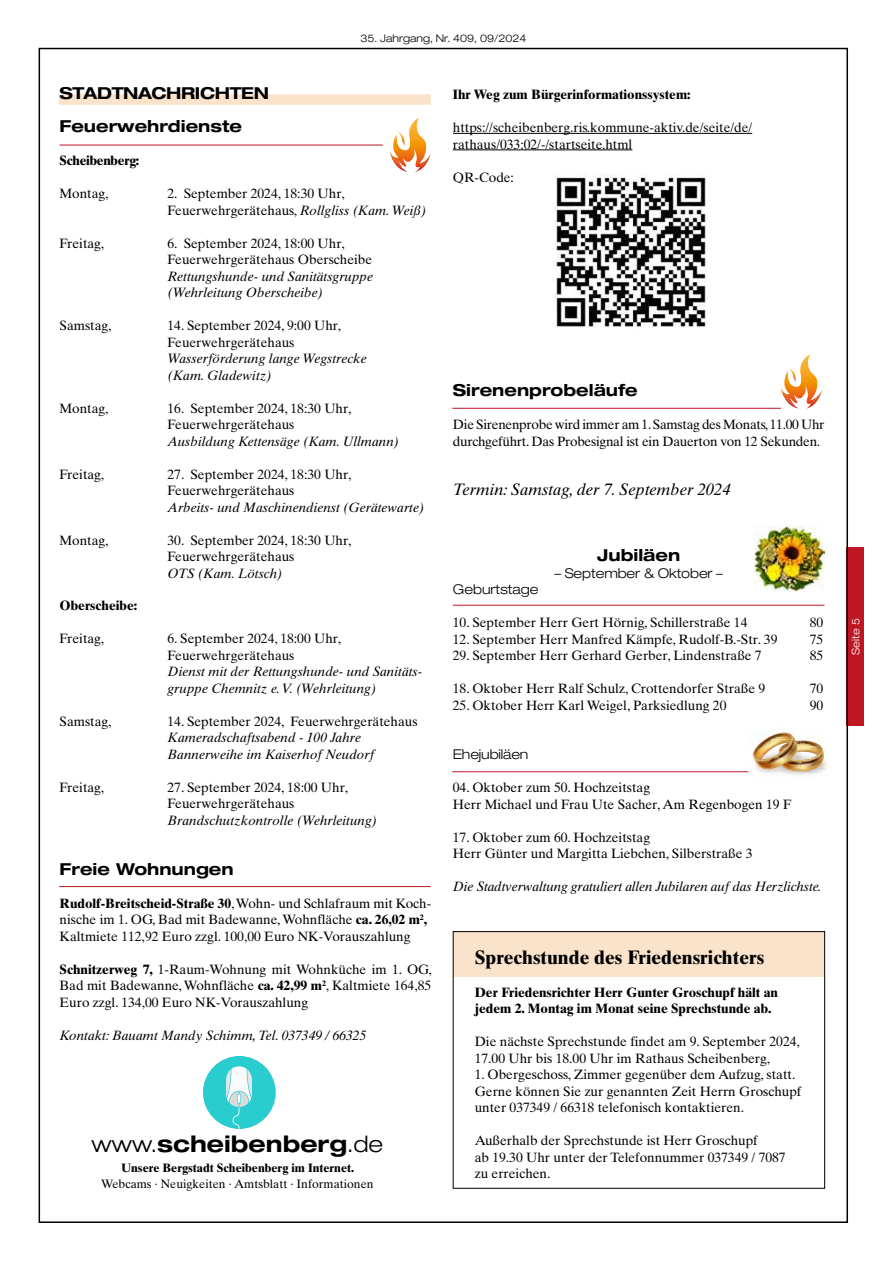
<style>
.page{position:relative;width:893px;height:1263px;background:#fff}
.page>*{position:absolute;margin:0;border:0;box-sizing:border-box;transform-origin:0 0}
.t1{font:700 expanded 22.65px "Helvetica Neue";color:#000}
.t2{font:700 19.5px "Times Ten East A";color:#000}
.t3{font:700 expanded 16.5px/33px "Helvetica Neue";color:#000}
.t4{font:italic 16.5px "Times Ten";color:#000}
.t5{font:13.5px/16.5px "Times Ten";color:#000}
.t6{font:italic 13.5px/16.5px "Times Ten";color:#000}
.t7{font:700 13.5px/16.5px "Times Ten East A";color:#000}
.t8{font:13.5px/16.5px "Times Ten";letter-spacing:-.02em;color:#000}
.t9{font:300 expanded 13.5px "Helvetica Neue";letter-spacing:-.01em;color:#000}
.t10{font:700 13.5px "Times Ten East A";letter-spacing:-.02em;color:#000}
.t11{font:12.15px "Times Ten";color:#000}
.t12{font:700 12.15px "Times Ten East A";color:#000}
.t13{font:300 expanded 10.5px "Helvetica Neue";color:#000}
.t14{font:300 expanded 10.5px "Helvetica Neue";color:#fff}
.s1{font-style:italic}
.s2{font-family:"Times Ten";font-weight:400}
.s3{font-family:"Times Ten East A";font-weight:700}
.s4{font-weight:300}
</style>
<div class="page">
<div style="left:847px;top:547px;width:17px;height:179px;background:#be1622"></div>
<div style="left:59px;top:94px;width:372px;height:11px;background:#fae3ca"></div>
<hr style="left:60px;top:145px;width:323px;height:1px;background:#be1622">
<hr style="left:453px;top:133px;width:299px;height:1px;background:#000">
<hr style="left:453px;top:150px;width:179px;height:1px;background:#000">
<hr style="left:59px;top:886px;width:372px;height:1px;background:#be1622">
<img style="left:555px;top:175px;width:151px;height:152px">
<hr style="left:453px;top:605px;width:371px;height:1px;background:#be1622">
<hr style="left:452px;top:771px;width:372px;height:1px;background:#be1622">
<hr style="left:452px;top:408px;width:329px;height:1px;background:#be1622">
<div style="left:203px;top:1056px;width:73px;height:73px;background:#29cccf;border-radius:50%"></div>
<svg style="left:226px;top:1066px;width:26px;height:63px"></svg>
<img style="left:755px;top:525px;width:69px;height:66px">
<svg style="left:390px;top:118px;width:41px;height:54px"></svg>
<img style="left:748px;top:732px;width:80px;height:43px">
<svg style="left:779px;top:354px;width:43px;height:55px"></svg>
<div style="left:453px;top:931px;width:372px;height:46px;background:#fae3ca"></div>
<div style="left:453px;top:931px;width:372px;height:257px;border:1px solid #000"></div>
<p class="t13" style="left:360px;top:32px;width:168px">35. Jahrgang, Nr. 409, 09/2024</p>
<p class="t3" style="left:60px;top:76px;width:211px">STADTNACHRICHTEN<br>Feuerwehrdienste</p>
<p class="t10" style="left:60px;top:152px;width:81px">Scheibenberg:</p>
<p class="t5" style="left:60px;top:185px;width:50px">Montag,</p>
<p class="t5" style="left:168px;top:185px;width:260px">2. September 2024, 18:30 Uhr,<br>Feuerwehrgerätehaus, <span class="s1">Rollgliss (Kam. Weiß)</span></p>
<p class="t5" style="left:60px;top:235px;width:46px">Freitag,</p>
<p class="t5" style="left:168px;top:235px;width:206px">6. September 2024, 18:00 Uhr,<br>Feuerwehrgerätehaus Oberscheibe</p>
<p class="t6" style="left:168px;top:267px;width:207px">Rettungshunde- und Sanitätsgruppe (Wehrleitung Oberscheibe)</p>
<p class="t5" style="left:60px;top:317px;width:53px">Samstag,</p>
<p class="t5" style="left:168px;top:317px;width:175px">14. September 2024, 9:00 Uhr,<br>Feuerwehrgerätehaus</p>
<p class="t6" style="left:168px;top:350px;width:201px">Wasserförderung lange Wegstrecke (Kam. Gladewitz)</p>
<p class="t5" style="left:60px;top:400px;width:50px">Montag,</p>
<p class="t5" style="left:168px;top:400px;width:185px">16. September 2024, 18:30 Uhr,<br>Feuerwehrgerätehaus</p>
<p class="t6" style="left:168px;top:432px;width:233px">Ausbildung Kettensäge (Kam. Ullmann)</p>
<p class="t5" style="left:60px;top:466px;width:46px">Freitag,</p>
<p class="t5" style="left:168px;top:466px;width:185px">27. September 2024, 18:30 Uhr,<br>Feuerwehrgerätehaus</p>
<p class="t6" style="left:168px;top:498px;width:258px">Arbeits- und Maschinendienst (Gerätewarte)</p>
<p class="t5" style="left:60px;top:531px;width:50px">Montag,</p>
<p class="t5" style="left:168px;top:531px;width:185px">30. September 2024, 18:30 Uhr,<br>Feuerwehrgerätehaus</p>
<p class="t6" style="left:168px;top:564px;width:116px">OTS (Kam. Lötsch)</p>
<p class="t7" style="left:60px;top:597px;width:79px">Oberscheibe:</p>
<p class="t5" style="left:60px;top:630px;width:46px">Freitag,</p>
<p class="t5" style="left:168px;top:630px;width:175px">6. September 2024, 18:00 Uhr,<br>Feuerwehrgerätehaus</p>
<p class="t6" style="left:168px;top:663px;width:256px">Dienst mit der Rettungshunde- und Sanitäts&shy;gruppe Chemnitz e. V. (Wehrleitung)</p>
<p class="t5" style="left:60px;top:713px;width:53px">Samstag,</p>
<p class="t5" style="left:168px;top:713px;width:252px">14. September 2024, Feuerwehrgerätehaus</p>
<p class="t6" style="left:168px;top:729px;width:208px">Kameradschaftsabend - 100 Jahre<br>Bannerweihe im Kaiserhof Neudorf</p>
<p class="t5" style="left:60px;top:779px;width:46px">Freitag,</p>
<p class="t5" style="left:168px;top:779px;width:182px">27. September 2024, 18:00 Uhr,<br>Feuerwehrgerätehaus</p>
<p class="t6" style="left:168px;top:812px;width:211px">Brandschutzkontrolle (Wehrleitung)</p>
<p class="t3" style="left:60px;top:852px;width:176px">Freie Wohnungen</p>
<p class="t7" style="left:60px;top:894px;width:373px">Rudolf-Breitscheid-Straße 30<span class="s2">, Wohn- und Schlafraum mit Koch-</span></p>
<p class="t5" style="left:60px;top:911px;width:369px">nische im 1. OG, Bad mit Badewanne, Wohnfläche <span class="s3">ca. 26,02 m</span><sup>2</sup><span class="s3">,<br></span>Kaltmiete 112,92 Euro zzgl. 100,00 Euro NK-Vorauszahlung</p>
<p class="t5" style="left:60px;top:961px;width:374px;text-align:justify"><span class="s3">Schnitzerweg 7,</span> 1-Raum-Wohnung mit Wohnküche im 1. OG, Bad mit Badewanne, Wohnfläche <span class="s3">ca. 42,99 m</span><sup>2</sup>, Kaltmiete 164,85<br>Euro zzgl. 134,00 Euro NK-Vorauszahlung</p>
<p class="t6" style="left:60px;top:1026px;width:308px">Kontakt: Bauamt Mandy Schimm, Tel. 037349 / 66325</p>
<h1 class="t1" style="left:92px;top:1130px;width:293px"><span class="s4">www.</span>scheibenberg<span class="s4">.de</span></h1>
<p class="t12" style="left:121px;top:1160px;width:235px">Unsere Bergstadt Scheibenberg im Internet.</p>
<p class="t11" style="left:101px;top:1177px;width:274px">Webcams · Neuigkeiten · Amtsblatt · Informationen</p>
<p class="t7" style="left:453px;top:86px;width:239px">Ihr Weg zum Bürgerinformationssystem:</p>
<p class="t5" style="left:453px;top:119px;width:301px">https://scheibenberg.ris.kommune-aktiv.de/seite/de/ rathaus/033:02/-/startseite.html</p>
<p class="t5" style="left:453px;top:169px;width:63px">QR-Code:</p>
<p class="t3" style="left:453px;top:373px;width:186px">Sirenenprobeläufe</p>
<p class="t8" style="left:453px;top:416px;width:373px">Die Sirenenprobe wird immer am 1. Samstag des Monats, 11.00 Uhr durchgeführt. Das Probesignal ist ein Dauerton von 12 Sekunden.</p>
<p class="t4" style="left:453px;top:480px;width:279px">Termin: Samstag, der 7. September 2024</p>
<p class="t3" style="left:597px;top:538px;width:85px">Jubiläen</p>
<p class="t9" style="left:554px;top:565px;width:170px">– September &amp; Oktober –</p>
<p class="t9" style="left:453px;top:581px;width:87px">Geburtstage</p>
<p class="t5" style="left:453px;top:614px;width:296px">10. September Herr Gert Hörnig, Schillerstraße 14</p>
<p class="t5" style="left:810px;top:614px;width:15px">80</p>
<p class="t5" style="left:453px;top:631px;width:326px">12. September Herr Manfred Kämpfe, Rudolf-B.-Str. 39</p>
<p class="t5" style="left:810px;top:631px;width:15px">75</p>
<p class="t5" style="left:453px;top:647px;width:310px">29. September Herr Gerhard Gerber, Lindenstraße 7</p>
<p class="t5" style="left:810px;top:647px;width:15px">85</p>
<p class="t5" style="left:453px;top:680px;width:314px">18. Oktober Herr Ralf Schulz, Crottendorfer Straße 9</p>
<p class="t5" style="left:810px;top:680px;width:15px">70</p>
<p class="t5" style="left:453px;top:697px;width:275px">25. Oktober Herr Karl Weigel, Parksiedlung 20</p>
<p class="t5" style="left:810px;top:697px;width:15px">90</p>
<p class="t9" style="left:453px;top:746px;width:77px">Ehejubiläen</p>
<p class="t5" style="left:453px;top:779px;width:340px">04. Oktober zum 50. Hochzeitstag<br>Herr Michael und Frau Ute Sacher, Am Regenbogen 19 F</p>
<p class="t5" style="left:453px;top:829px;width:301px">17. Oktober zum 60. Hochzeitstag<br>Herr Günter und Margitta Liebchen, Silberstraße 3</p>
<p class="t6" style="left:453px;top:878px;width:370px">Die Stadtverwaltung gratuliert allen Jubilaren auf das Herzlichste.</p>
<h2 class="t2" style="left:475px;top:945px;width:291px">Sprechstunde des Friedensrichters</h2>
<p class="t7" style="left:475px;top:984px;width:305px">Der Friedensrichter Herr Gunter Groschupf hält an jedem 2. Montag im Monat seine Sprechstunde ab.</p>
<p class="t5" style="left:475px;top:1033px;width:327px">Die nächste Sprechstunde findet am 9. September 2024,<br>17.00 Uhr bis 18.00 Uhr im Rathaus Scheibenberg,</p>
<p class="t5" style="left:475px;top:1066px;width:328px">1. Obergeschoss, Zimmer gegenüber dem Aufzug, statt.<br>Gerne können Sie zur genannten Zeit Herrn Groschupf unter 037349 / 66318 telefonisch kontaktieren.</p>
<p class="t5" style="left:475px;top:1132px;width:312px">Außerhalb der Sprechstunde ist Herr Groschupf<br>ab 19.30 Uhr unter der Telefonnummer 037349 / 7087 zu erreichen.</p>
<p class="t14" style="left:849px;top:654px;width:38px;rotate:-90deg">Seite 5</p>
</div>
